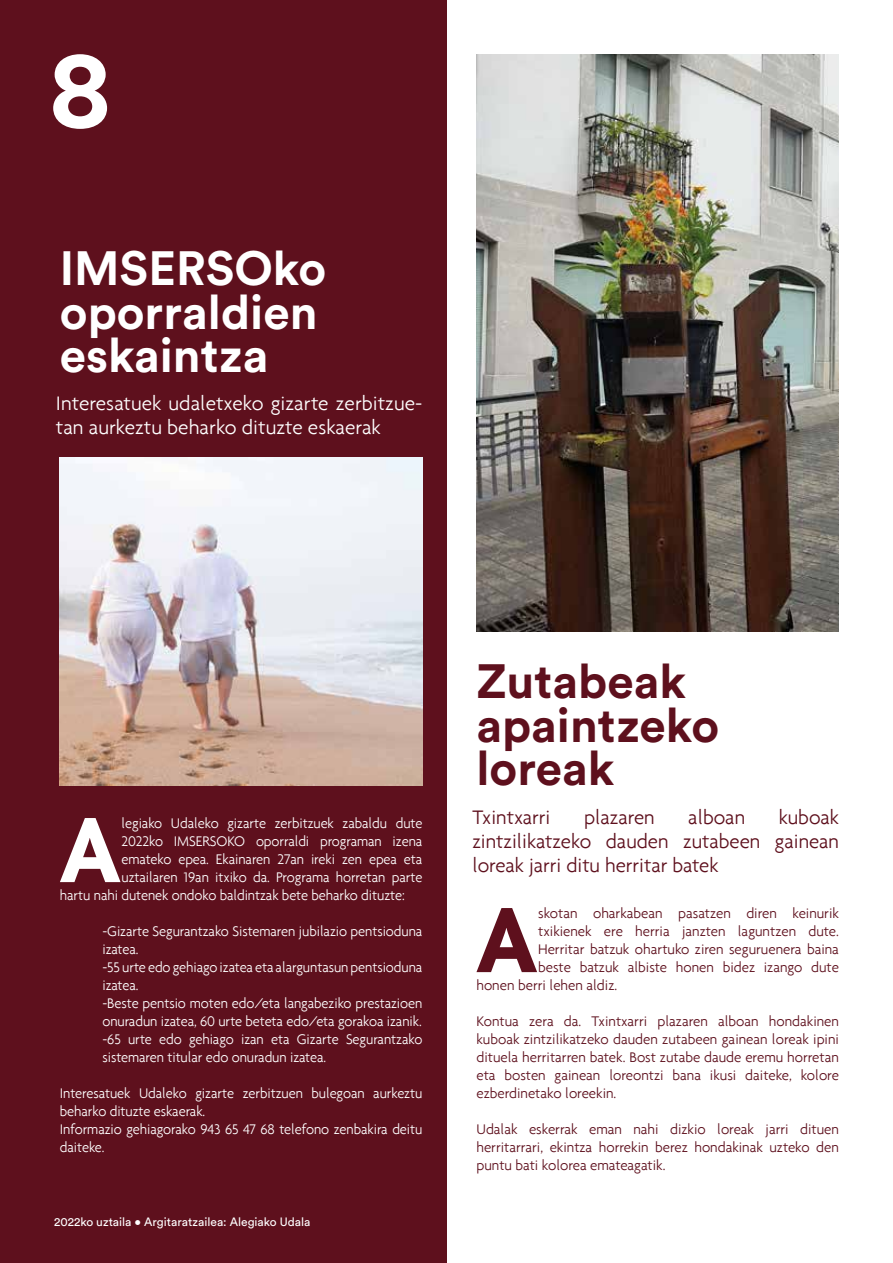
<style>
.page{position:relative;width:893px;height:1263px;background:#fff}
.page>*{position:absolute;margin:0;border:0;box-sizing:border-box;transform-origin:0 0}
.t1{font:700 109.95px "Circular Std";color:#fff}
.t2{font:700 99.6px "Agenda";color:#fff}
.t3{font:700 99.6px "Agenda";color:#5e101d}
.t4{font:700 47.55px/43.5px "Circular Std";color:#fff}
.t5{font:700 47.55px/43.5px "Circular Std";color:#5e101d}
.t6{font:300 21px/24px "Agenda";color:#5e101d;text-align:justify}
.t7{font:300 21px/24px "Agenda";color:#fff}
.t8{font:300 15px/18px "Agenda";letter-spacing:-.005em;color:#fff}
.t9{font:300 15px/18px "Agenda";color:#5e101d;text-align:justify}
.t10{font:12px "Circular Std";color:#fff}
</style>
<div class="page">
<div style="left:0;top:0;width:446px;height:1263px;background:#5e101d"></div>
<img style="left:476px;top:54px;width:363px;height:577px">
<img style="left:60px;top:457px;width:362px;height:328px">
<h1 class="t1" style="left:49px;top:18px;width:64px">8</h1>
<h3 class="t4" style="left:60px;top:245px;width:268px">IMSERSOko oporraldien eskaintza</h3>
<h3 class="t7" style="left:56px;top:391px;width:368px">Interesatuek udaletxeko gizarte zerbitzue&shy;tan aurkeztu beharko dituzte eskaerak</h3>
<h2 class="t2" style="left:59px;top:789px;width:64px">A</h2>
<p class="t8" style="left:122px;top:814px;width:302px">legiako Udaleko gizarte zerbitzuek zabaldu dute</p>
<p class="t8" style="left:122px;top:832px;width:302px">2022ko IMSERSOKO oporraldi programan izena</p>
<p class="t8" style="left:122px;top:850px;width:302px">emateko epea. Ekainaren 27an ireki zen epea eta</p>
<p class="t8" style="left:122px;top:868px;width:302px">uztailaren 19an itxiko da. Programa horretan parte</p>
<p class="t8" style="left:60px;top:886px;width:346px">hartu nahi dutenek ondoko baldintzak bete beharko dituzte:</p>
<p class="t8" style="left:102px;top:922px;width:321px">-Gizarte Segurantzako Sistemaren jubilazio pentsioduna izatea.<br>-55 urte edo gehiago izatea eta alarguntasun pentsioduna izatea.<br>-Beste pentsio moten edo/eta langabeziko prestazioen onuradun izatea, 60 urte beteta edo/eta gorakoa izanik. -65 urte edo gehiago izan eta Gizarte Segurantzako sistemaren titular edo onuradun izatea.</p>
<p class="t8" style="left:60px;top:1084px;width:364px">Interesatuek Udaleko gizarte zerbitzuen bulegoan aurkeztu beharko dituzte eskaerak.<br>Informazio gehiagorako 943 65 47 68 telefono zenbakira deitu daiteke.</p>
<p class="t10" style="left:54px;top:1214px;width:258px">2022ko uztaila • Argitaratzailea: Alegiako Udala</p>
<h3 class="t5" style="left:476px;top:659px;width:244px">Zutabeak apaintzeko loreak</h3>
<h3 class="t6" style="left:472px;top:804px;width:80px">Txintxarri</h3>
<h3 class="t6" style="left:584px;top:804px;width:72px">plazaren</h3>
<h3 class="t6" style="left:688px;top:804px;width:58px">alboan</h3>
<h3 class="t6" style="left:472px;top:804px;width:368px;text-indent:306px">kuboak zintzilikatzeko dauden zutabeen gainean loreak jarri ditu herritar batek</h3>
<h2 class="t3" style="left:475px;top:879px;width:64px">A</h2>
<p class="t9" style="left:538px;top:904px;width:302px">skotan oharkabean pasatzen diren keinurik</p>
<p class="t9" style="left:538px;top:922px;width:302px">txikienek ere herria janzten laguntzen dute.</p>
<p class="t9" style="left:538px;top:940px;width:302px">Herritar batzuk ohartuko ziren seguruenera baina</p>
<p class="t9" style="left:538px;top:958px;width:302px">beste batzuk albiste honen bidez izango dute</p>
<p class="t9" style="left:476px;top:976px;width:142px">honen berri lehen aldiz.</p>
<p class="t9" style="left:476px;top:1012px;width:364px">Kontua zera da. Txintxarri plazaren alboan hondakinen kuboak zintzilikatzeko dauden zutabeen gainean loreak ipini dituela herritarren batek. Bost zutabe daude eremu horretan eta bosten gainean loreontzi bana ikusi daiteke, kolore ezberdinetako loreekin.</p>
<p class="t9" style="left:476px;top:1120px;width:364px">Udalak eskerrak eman nahi dizkio loreak jarri dituen herritarrari, ekintza horrekin berez hondakinak uzteko den puntu bati kolorea emateagatik.</p>
</div>
